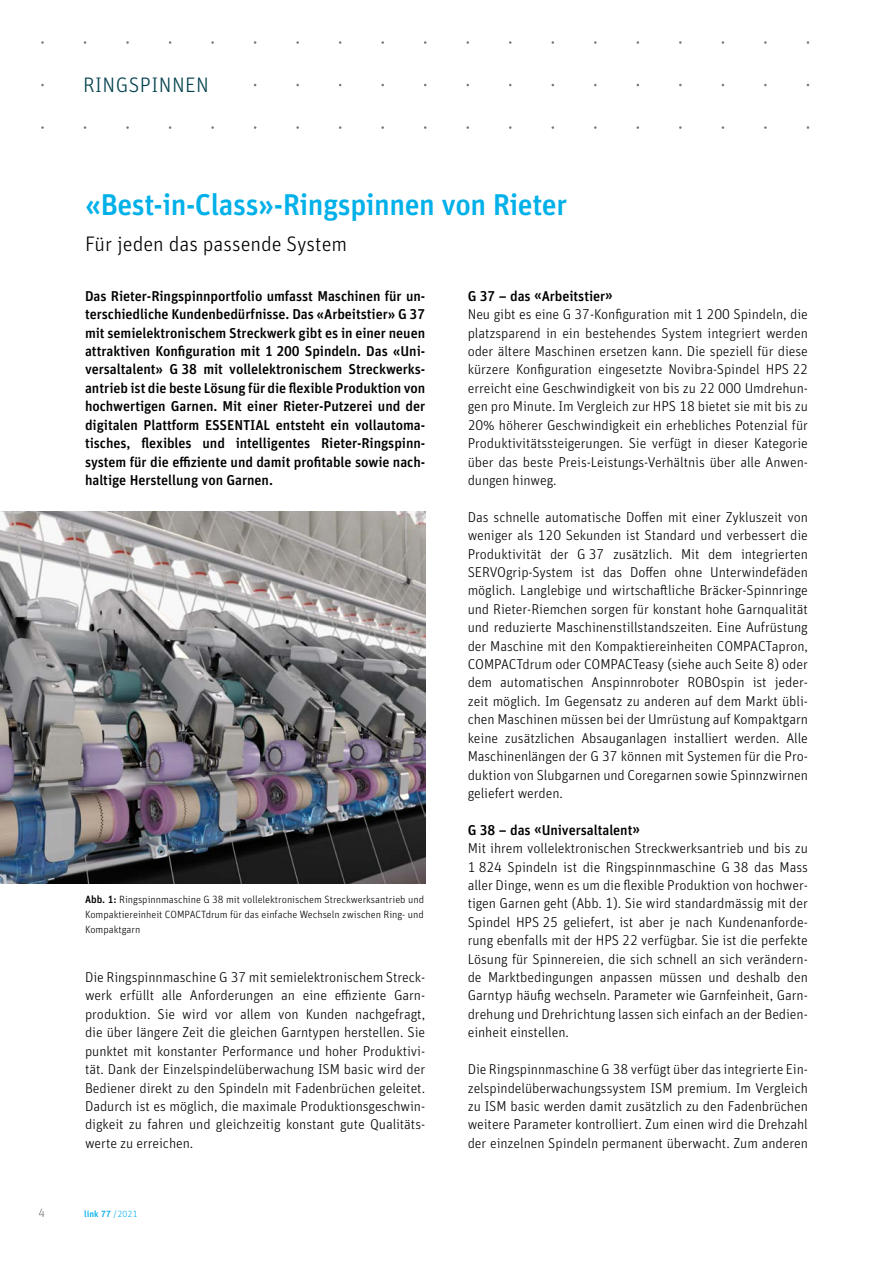
<style>
.page{position:relative;width:893px;height:1263px;background:#fff}
.page>*{position:absolute;margin:0;border:0;box-sizing:border-box;transform-origin:0 0}
.t1{font:500 30px "Unit Pro";letter-spacing:-.015em;color:#00b0e9}
.t2{font:300 21px "Unit Pro";color:#000}
.t3{font:300 21px "Unit Pro";letter-spacing:.02em;color:#00404c}
.t4{font:300 14.25px/18.5px "Unit Pro";letter-spacing:-.005em;color:#000;text-align:justify}
.t5{font:500 14.25px/18.5px "Unit Pro";letter-spacing:-.005em;color:#000;text-align:justify}
.t6{font:300 12px "Unit Pro";color:#7c7b7b}
.t7{font:300 10.5px/15px "Unit Pro";color:#000;text-align:justify}
.t8{font:500 9px "Unit Pro";letter-spacing:.01em;color:#00b0e9}
.s1{font-weight:500}
.s2{font-weight:300}
</style>
<div class="page">
<img style="left:0;top:511px;width:425px;height:373px">
<h2 class="t3" style="left:83px;top:70px;width:127px">RINGSPINNEN</h2>
<h1 class="t1" style="left:85px;top:182px;width:484px">«Best-in-Class»-Ringspinnen von Rieter</h1>
<h2 class="t2" style="left:85px;top:229px;width:264px">Für jeden das passende System</h2>
<p class="t5" style="left:85px;top:286px;width:342px">Das Rieter-Ringspinnportfolio umfasst Maschinen für un&shy;terschiedliche Kundenbedürfnisse. Das «Arbeitstier» G 37 mit semielektronischem Streckwerk gibt es in einer neuen attraktiven Konfiguration mit 1 200 Spindeln. Das «Uni&shy;versaltalent» G 38 mit vollelektronischem Streckwerks&shy;antrieb ist die beste Lösung für die flexible Produktion von hochwertigen Garnen. Mit einer Rieter-Putzerei und der digitalen Plattform ESSENTIAL entsteht ein vollautoma&shy;tisches, flexibles und intelligentes Rieter-Ringspinn&shy;system für die effiziente und damit profitable sowie nach&shy;haltige Herstellung von Garnen.</p>
<p class="t7" style="left:85px;top:892px;width:340px"><span class="s1">Abb. 1:</span> Ringspinnmaschine G 38 mit vollelektronischem Streckwerksantrieb und Kompaktiereinheit COMPACTdrum für das einfache Wechseln zwischen Ring- und Kompaktgarn</p>
<p class="t4" style="left:85px;top:967px;width:342px">Die Ringspinnmaschine G 37 mit semielektronischem Streck&shy;werk erfüllt alle Anforderungen an eine effiziente Garn&shy;produktion. Sie wird vor allem von Kunden nachgefragt, die über längere Zeit die gleichen Garntypen herstellen. Sie punktet mit konstanter Performance und hoher Produktivi&shy;tät. Dank der Einzelspindelüberwachung ISM basic wird der Bediener direkt zu den Spindeln mit Fadenbrüchen geleitet.<br>Dadurch ist es möglich, die maximale Produktionsgeschwin&shy;digkeit zu fahren und gleichzeitig konstant gute Qualitäts&shy;werte zu erreichen.</p>
<p class="t6" style="left:39px;top:1205px;width:8px">4</p>
<p class="t8" style="left:84px;top:1207px;width:55px">link 77 <span class="s2">/2021</span></p>
<p class="t5" style="left:468px;top:286px;width:147px">G 37 – das «Arbeitstier»</p>
<p class="t4" style="left:468px;top:304px;width:342px">Neu gibt es eine G 37-Konfiguration mit 1 200 Spindeln, die platzsparend in ein bestehendes System integriert werden oder ältere Maschinen ersetzen kann. Die speziell für diese kürzere Konfiguration eingesetzte Novibra-Spindel HPS 22 erreicht eine Geschwindigkeit von bis zu 22 000 Umdrehun&shy;gen pro Minute. Im Vergleich zur HPS 18 bietet sie mit bis zu 20% höherer Geschwindigkeit ein erhebliches Potenzial für Produktivitätssteigerungen. Sie verfügt in dieser Kategorie über das beste Preis-Leistungs-Verhältnis über alle Anwen&shy;dungen hinweg.</p>
<p class="t4" style="left:468px;top:507px;width:342px">Das schnelle automatische Doffen mit einer Zykluszeit von weniger als 120 Sekunden ist Standard und verbessert die Produktivität der G 37 zusätzlich. Mit dem integrierten SERVOgrip-System ist das Doffen ohne Unterwindefäden möglich. Langlebige und wirtschaftliche Bräcker-Spinnringe und Rieter-Riemchen sorgen für konstant hohe Garnqualität und reduzierte Maschinenstillstandszeiten. Eine Aufrüstung der Maschine mit den Kompaktiereinheiten COMPACTapron, COMPACTdrum oder COMPACTeasy (siehe auch Seite 8) oder dem automatischen Anspinnroboter ROBOspin ist jeder&shy;zeit möglich. Im Gegensatz zu anderen auf dem Markt übli&shy;chen Maschinen müssen bei der Umrüstung auf Kompaktgarn keine zusätzlichen Absauganlagen installiert werden. Alle Maschinenlängen der G 37 können mit Systemen für die Pro&shy;duktion von Slubgarnen und Coregarnen sowie Spinnzwirnen geliefert werden.</p>
<p class="t5" style="left:468px;top:820px;width:174px">G 38 – das «Universaltalent»</p>
<p class="t4" style="left:468px;top:838px;width:342px">Mit ihrem vollelektronischen Streckwerksantrieb und bis zu 1 824 Spindeln ist die Ringspinnmaschine G 38 das Mass aller Dinge, wenn es um die flexible Produktion von hochwer&shy;tigen Garnen geht (Abb. 1). Sie wird standardmässig mit der Spindel HPS 25 geliefert, ist aber je nach Kundenanforde&shy;rung ebenfalls mit der HPS 22 verfügbar. Sie ist die perfekte Lösung für Spinnereien, die sich schnell an sich verändern&shy;de Marktbedingungen anpassen müssen und deshalb den Garntyp häufig wechseln. Parameter wie Garnfeinheit, Garn&shy;drehung und Drehrichtung lassen sich einfach an der Bedien&shy;einheit einstellen.</p>
<p class="t4" style="left:468px;top:1059px;width:342px">Die Ringspinnmaschine G 38 verfügt über das integrierte Ein&shy;zelspindelüberwachungssystem ISM premium. Im Vergleich zu ISM basic werden damit zusätzlich zu den Fadenbrüchen weitere Parameter kontrolliert. Zum einen wird die Drehzahl der einzelnen Spindeln permanent überwacht. Zum anderen</p>
</div>
